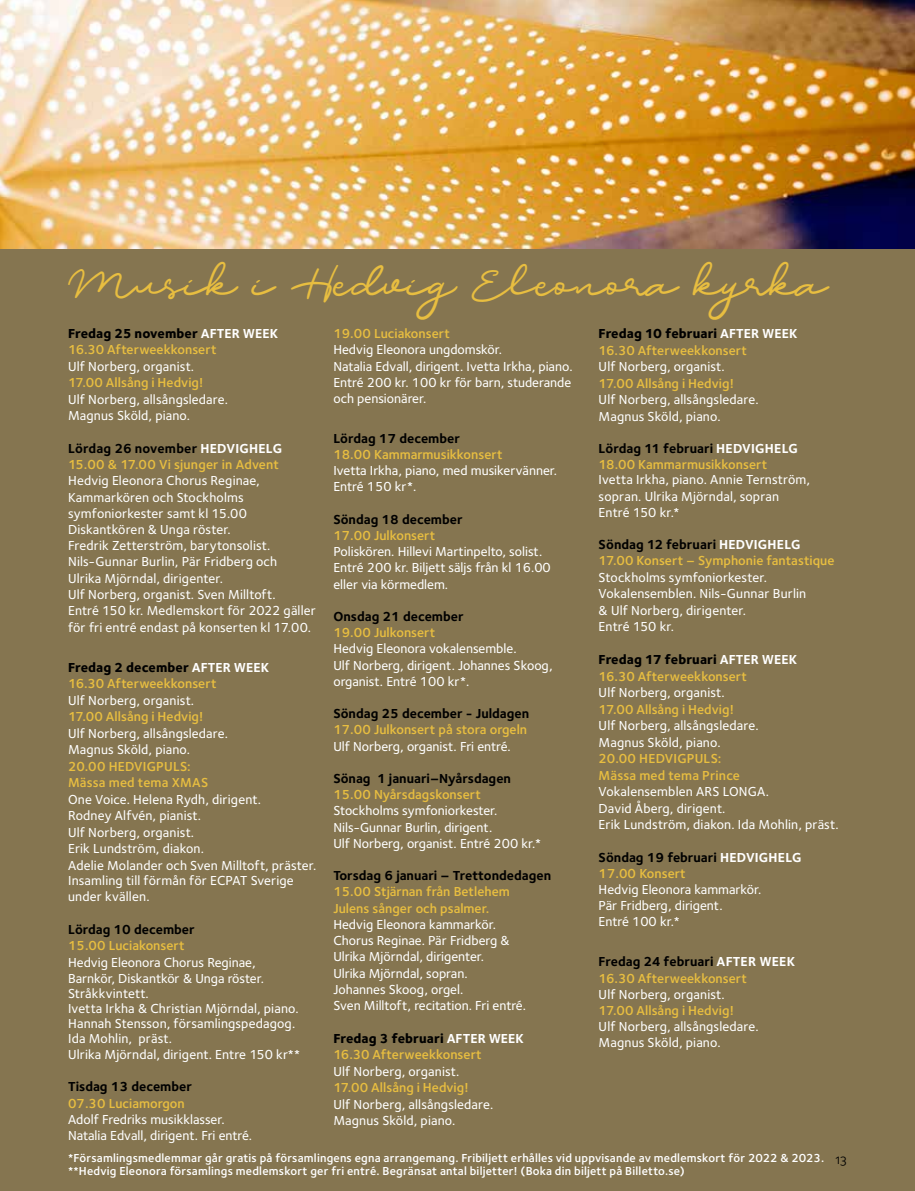
<style>
.page{position:relative;width:915px;height:1191px;background:#fff}
.page>*{position:absolute;margin:0;border:0;box-sizing:border-box;transform-origin:0 0}
.t1{font:36px "Bigunna Script";color:#e8be40}
.t2{font:14.25px "Foundry Sterling Book OSF";color:#000}
.t3{font:500 13.5px/16.2px "Foundry Sterling";letter-spacing:.005em;color:#fff}
.t4{font:600 13.5px/16.5px "Foundry Sterling";color:#e8be40}
.t5{font:700 13.5px/16.2px "Foundry Sterling";color:#000}
.t6{font:600 12px/13.5px "Foundry Sterling";letter-spacing:.015em;color:#fff}
.s1{font-weight:800;color:#000}
.s2{font-weight:700;color:#fff}
.s3{font-weight:700;color:#000}
.s4{color:#fff}
.s5{font-weight:600;color:#e8be40}
</style>
<div class="page">
<div style="left:0;top:0;width:914px;height:1191px;background:#857550"></div>
<img style="left:0;top:0;width:914px;height:248px">
<h1 class="t1" style="left:68px;top:266px;width:761px">Musik i Hedvig Eleonora kyrka</h1>
<p class="t4" style="left:68px;top:325px;width:211px"><span class="s1">Fredag 25 november</span> <span class="s2">AFTER WEEK<br></span>16.30 Afterweekkonsert</p>
<p class="t3" style="left:68px;top:358px;width:127px">Ulf Norberg, organist.</p>
<p class="t4" style="left:68px;top:374px;width:137px">17.00 Allsång i Hedvig!</p>
<p class="t3" style="left:68px;top:391px;width:161px">Ulf Norberg, allsångsledare.<br>Magnus Sköld, piano.</p>
<p class="t4" style="left:68px;top:440px;width:215px"><span class="s3">Lördag 26 november</span> <span class="s2">HEDVIGHELG<br></span>15.00 &amp; 17.00 Vi sjunger in Advent</p>
<p class="t3" style="left:68px;top:472px;width:249px">Hedvig Eleonora Chorus Reginae, Kammarkören och Stockholms symfoniorkester samt kl 15.00<br>Diskantkören &amp; Unga röster.<br>Fredrik Zetterström, barytonsolist.<br>Nils-Gunnar Burlin, Pär Fridberg och<br>Ulrika Mjörndal, dirigenter.<br>Ulf Norberg, organist. Sven Milltoft.<br>Entré 150 kr. Medlemskort för 2022 gäller för fri entré endast på konserten kl 17.00.</p>
<p class="t4" style="left:68px;top:658px;width:202px"><span class="s1">Fredag 2 december</span> <span class="s2">AFTER WEEK<br></span>16.30 Afterweekkonsert</p>
<p class="t3" style="left:68px;top:692px;width:127px">Ulf Norberg, organist.</p>
<p class="t4" style="left:68px;top:708px;width:137px">17.00 Allsång i Hedvig!</p>
<p class="t3" style="left:68px;top:724px;width:161px">Ulf Norberg, allsångsledare.<br>Magnus Sköld, piano.</p>
<p class="t4" style="left:68px;top:757px;width:142px">20.00 HEDVIGPULS:<br>Mässa med tema XMAS</p>
<p class="t3" style="left:68px;top:790px;width:250px">One Voice. Helena Rydh, dirigent.<br>Rodney Alfvén, pianist.<br>Ulf Norberg, organist.<br>Erik Lundström, diakon.<br>Adelie Molander och Sven Milltoft, präster.</p>
<p class="t3" style="left:68px;top:871px;width:227px">Insamling till förmån för ECPAT Sverige under kvällen.</p>
<p class="t5" style="left:68px;top:921px;width:128px">Lördag 10 december</p>
<p class="t4" style="left:68px;top:937px;width:118px">15.00 Luciakonsert</p>
<p class="t3" style="left:68px;top:954px;width:233px;line-height:15.5px">Hedvig Eleonora Chorus Reginae,<br>Barnkör, Diskantkör &amp; Unga röster.<br>Stråkkvintett.<br>Ivetta Irkha &amp; Christian Mjörndal, piano.<br>Hannah Stensson, församlingspedagog.<br>Ida Mohlin, präst.<br>Ulrika Mjörndal, dirigent. Entre 150 kr**</p>
<p class="t5" style="left:68px;top:1078px;width:125px">Tisdag 13 december</p>
<p class="t4" style="left:68px;top:1094px;width:118px">07.30 Luciamorgon</p>
<p class="t3" style="left:68px;top:1110px;width:185px">Adolf Fredriks musikklasser.<br>Natalia Edvall, dirigent. Fri entré.</p>
<p class="t4" style="left:333px;top:325px;width:118px">19.00 Luciakonsert</p>
<p class="t3" style="left:333px;top:341px;width:241px">Hedvig Eleonora ungdomskör.<br>Natalia Edvall, dirigent. Ivetta Irkha, piano.<br>Entré 200 kr. 100 kr för barn, studerande och pensionärer.</p>
<p class="t5" style="left:333px;top:430px;width:128px">Lördag 17 december</p>
<p class="t4" style="left:333px;top:446px;width:171px">18.00 Kammarmusikkonsert</p>
<p class="t3" style="left:333px;top:462px;width:225px">Ivetta Irkha, piano, med musikervänner.<br>Entré 150 kr*.</p>
<p class="t5" style="left:333px;top:511px;width:131px">Söndag 18 december</p>
<p class="t4" style="left:333px;top:527px;width:103px">17.00 Julkonsert</p>
<p class="t3" style="left:333px;top:543px;width:219px">Poliskören. Hillevi Martinpelto, solist.<br>Entré 200 kr. Biljett säljs från kl 16.00 eller via körmedlem.</p>
<p class="t5" style="left:333px;top:608px;width:132px">Onsdag 21 december</p>
<p class="t4" style="left:333px;top:624px;width:103px">19.00 Julkonsert</p>
<p class="t3" style="left:333px;top:640px;width:221px">Hedvig Eleonora vokalensemble.<br>Ulf Norberg, dirigent. Johannes Skoog, organist. Entré 100 kr*.</p>
<p class="t5" style="left:333px;top:705px;width:197px">Söndag 25 december - Juldagen</p>
<p class="t4" style="left:333px;top:721px;width:195px">17.00 Julkonsert på stora orgeln</p>
<p class="t3" style="left:333px;top:737px;width:179px">Ulf Norberg, organist. Fri entré.</p>
<p class="t5" style="left:333px;top:770px;width:179px">Sönag 1 januari–Nyårsdagen</p>
<p class="t4" style="left:333px;top:786px;width:149px">15.00 Nyårsdagskonsert</p>
<p class="t3" style="left:333px;top:802px;width:209px">Stockholms symfoniorkester.<br>Nils-Gunnar Burlin, dirigent.<br>Ulf Norberg, organist. Entré 200 kr.*</p>
<p class="t5" style="left:333px;top:867px;width:219px">Torsdag 6 januari – Trettondedagen</p>
<p class="t4" style="left:333px;top:883px;width:178px">15.00 Stjärnan från Betlehem<br>Julens sånger och psalmer.</p>
<p class="t3" style="left:333px;top:916px;width:194px">Hedvig Eleonora kammarkör.<br>Chorus Reginae. Pär Fridberg &amp;<br>Ulrika Mjörndal, dirigenter.<br>Ulrika Mjörndal, sopran.<br>Johannes Skoog, orgel.<br>Sven Milltoft, recitation. Fri entré.</p>
<p class="t4" style="left:333px;top:1029px;width:192px"><span class="s1">Fredag 3 februari</span> <span class="s2">AFTER WEEK<br></span>16.30 Afterweekkonsert</p>
<p class="t3" style="left:333px;top:1062px;width:127px">Ulf Norberg, organist.</p>
<p class="t4" style="left:333px;top:1079px;width:137px">17.00 Allsång i Hedvig!</p>
<p class="t3" style="left:333px;top:1095px;width:161px">Ulf Norberg, allsångsledare.<br>Magnus Sköld, piano.</p>
<p class="t4" style="left:598px;top:325px;width:200px"><span class="s1">Fredag 10 februari</span> <span class="s2">AFTER WEEK<br></span>16.30 Afterweekkonsert</p>
<p class="t3" style="left:598px;top:358px;width:127px">Ulf Norberg, organist.</p>
<p class="t4" style="left:598px;top:374px;width:137px">17.00 Allsång i Hedvig!</p>
<p class="t3" style="left:598px;top:391px;width:161px">Ulf Norberg, allsångsledare.<br>Magnus Sköld, piano.</p>
<p class="t4" style="left:598px;top:440px;width:201px"><span class="s3">Lördag 11 februari</span> <span class="s2">HEDVIGHELG<br></span>18.00 Kammarmusikkonsert</p>
<p class="t3" style="left:598px;top:471px;width:213px">Ivetta Irkha, piano. Annie Ternström, sopran. Ulrika Mjörndal, sopran<br>Entré 150 kr.*</p>
<p class="t4" style="left:598px;top:536px;width:237px"><span class="s3">Söndag 12 februari</span> <span class="s2">HEDVIGHELG<br></span>17.00 Konsert – Symphonie fantastique</p>
<p class="t3" style="left:598px;top:569px;width:209px">Stockholms symfoniorkester.<br>Vokalensemblen. Nils-Gunnar Burlin &amp; Ulf Norberg, dirigenter.<br>Entré 150 kr.</p>
<p class="t4" style="left:598px;top:651px;width:200px"><span class="s1">Fredag 17 februari</span> <span class="s2">AFTER WEEK<br></span>16.30 Afterweekkonsert</p>
<p class="t3" style="left:598px;top:684px;width:127px">Ulf Norberg, organist.</p>
<p class="t4" style="left:598px;top:700px;width:137px">17.00 Allsång i Hedvig!</p>
<p class="t3" style="left:598px;top:717px;width:161px">Ulf Norberg, allsångsledare.<br>Magnus Sköld, piano.</p>
<p class="t4" style="left:598px;top:750px;width:143px">20.00 HEDVIGPULS:<br>Mässa med tema Prince</p>
<p class="t3" style="left:598px;top:783px;width:241px">Vokalensemblen ARS LONGA.<br>David Åberg, dirigent.<br>Erik Lundström, diakon. Ida Mohlin, präst.</p>
<p class="t5" style="left:598px;top:848px;width:204px">Söndag 19 februari <span class="s4">HEDVIGHELG<br></span><span class="s5">17.00 Konsert</span></p>
<p class="t3" style="left:598px;top:881px;width:164px">Hedvig Eleonora kammarkör.<br>Pär Fridberg, dirigent.<br>Entré 100 kr.*</p>
<p class="t4" style="left:598px;top:953px;width:198px"><span class="s3">Fredag 24 februari</span> <span class="s2">AFTER WEEK<br></span>16.30 Afterweekkonsert</p>
<p class="t3" style="left:598px;top:985px;width:127px">Ulf Norberg, organist.</p>
<p class="t4" style="left:598px;top:1001px;width:137px">17.00 Allsång i Hedvig!</p>
<p class="t3" style="left:598px;top:1018px;width:161px">Ulf Norberg, allsångsledare.<br>Magnus Sköld, piano.</p>
<p class="t6" style="left:68px;top:1150px;width:757px">*Församlingsmedlemmar går gratis på församlingens egna arrangemang. Fribiljett erhålles vid uppvisande av medlemskort för 2022 &amp; 2023. **Hedvig Eleonora församlings medlemskort ger fri entré. Begränsat antal biljetter! (Boka din biljett på Billetto.se)</p>
<p class="t2" style="left:835px;top:1148px;width:13px">13</p>
</div>
